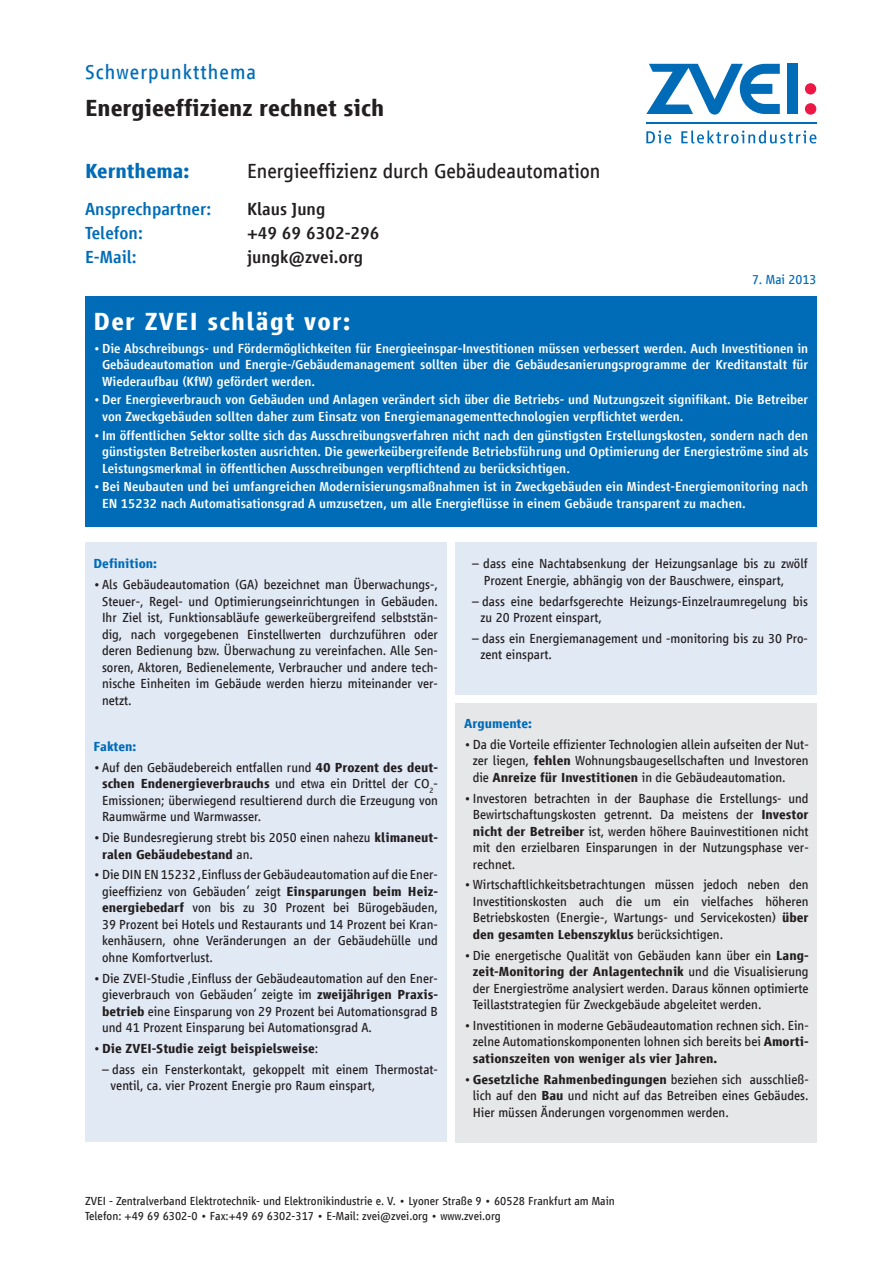
<style>
.page{position:relative;width:893px;height:1263px;background:#fff}
.page>*{position:absolute;margin:0;border:0;box-sizing:border-box;transform-origin:0 0}
.t1{font:700 25.5px "Vialog LT Com";letter-spacing:.05em;color:#fff}
.t2{font:700 24px "Vialog LT Com";color:#231f20}
.t3{font:21px "Vialog LT Com";color:#231f20}
.t4{font:21px "Vialog LT Com";letter-spacing:.05em;color:#006cb7}
.t5{font:700 21px "Vialog LT Com";color:#006cb7}
.t6{font:500 18px "Vialog LT Com";color:#231f20}
.t7{font:500 18px "Vialog LT Com";color:#006cb7}
.t8{font:13.5px/16.5px "Vialog LT Com";color:#231f20;text-align:justify}
.t9{font:500 13.5px/16.5px "Vialog LT Com";color:#fff;text-align:justify}
.t10{font:700 13.5px "Vialog LT Com";color:#231f20}
.t11{font:700 13.5px "Vialog LT Com";color:#006cb7}
.t12{font:13.5px "Vialog LT Com";color:#006cb7}
.t13{font:12px/15px "Vialog LT Com";color:#231f20}
.s1{font-weight:400}
.s2{font-weight:700}
</style>
<div class="page">
<svg style="left:646px;top:64px;width:134px;height:51px"></svg>
<div style="left:787px;top:64px;width:10px;height:50px;background:#006cb7"></div>
<div style="left:805px;top:83px;width:11px;height:12px;background:#ed1845;border-radius:50%"></div>
<div style="left:805px;top:103px;width:11px;height:12px;background:#ed1845;border-radius:50%"></div>
<hr style="left:646px;top:122px;width:170px;height:1px;background:#006cb7">
<svg style="left:646px;top:131px;width:25px;height:12px"></svg>
<svg style="left:681px;top:130px;width:135px;height:13px"></svg>
<div style="left:85px;top:542px;width:361px;height:600px;background:#e1e9f5"></div>
<div style="left:456px;top:702px;width:361px;height:441px;background:#e6e7e9"></div>
<div style="left:85px;top:296px;width:732px;height:230px;background:#006cb7"></div>
<div style="left:455px;top:542px;width:361px;height:153px;background:#e1e9f5"></div>
<h3 class="t4" style="left:85px;top:60px;width:173px">Schwerpunktthema</h3>
<h2 class="t2" style="left:85px;top:95px;width:301px">Energieeffizienz rechnet sich</h2>
<h3 class="t5" style="left:85px;top:159px;width:106px">Kernthema:</h3>
<h3 class="t3" style="left:247px;top:159px;width:355px">Energieeffizienz durch Gebäudeautomation</h3>
<h3 class="t7" style="left:85px;top:199px;width:128px">Ansprechpartner:</h3>
<h3 class="t6" style="left:247px;top:199px;width:80px">Klaus Jung</h3>
<h3 class="t7" style="left:85px;top:223px;width:59px">Telefon:</h3>
<h3 class="t6" style="left:247px;top:223px;width:134px">+49 69 6302-296</h3>
<h3 class="t7" style="left:85px;top:247px;width:53px">E-Mail:</h3>
<h3 class="t6" style="left:247px;top:247px;width:118px">jungk@zvei.org</h3>
<p class="t12" style="left:752px;top:272px;width:66px">7. Mai 2013</p>
<h1 class="t1" style="left:94px;top:307px;width:258px">Der ZVEI schlägt vor:</h1>
<p class="t9" style="left:102px;top:340px;width:708px;text-indent:-9px"><span class="s1">•</span>Die Abschreibungs- und Fördermöglichkeiten für Energieeinspar-Investitionen müssen verbessert werden. Auch Investitionen in Gebäudeautomation und Energie-/Gebäudemanagement sollten über die Gebäudesanierungsprogramme der Kreditanstalt für Wiederaufbau (KfW) gefördert werden.</p>
<p class="t9" style="left:102px;top:392px;width:708px;text-indent:-9px"><span class="s1">•</span>Der Energieverbrauch von Gebäuden und Anlagen verändert sich über die Betriebs- und Nutzungszeit signifikant. Die Betreiber von Zweckgebäuden sollten daher zum Einsatz von Energiemanagementtechnologien verpflichtet werden.</p>
<p class="t9" style="left:102px;top:427px;width:708px;text-indent:-9px"><span class="s1">•</span>Im öffentlichen Sektor sollte sich das Ausschreibungsverfahren nicht nach den günstigsten Erstellungskosten, sondern nach den günstigsten Betreiberkosten ausrichten. Die gewerkeübergreifende Betriebsführung und Optimierung der Energieströme sind als Leistungsmerkmal in öffentlichen Ausschreibungen verpflichtend zu berücksichtigen.</p>
<p class="t9" style="left:102px;top:478px;width:708px;text-indent:-9px"><span class="s1">•</span>Bei Neubauten und bei umfangreichen Modernisierungsmaßnahmen ist in Zweckgebäuden ein Mindest-Energiemonitoring nach<br>EN 15232 nach Automatisationsgrad A umzusetzen, um alle Energieflüsse in einem Gebäude transparent zu machen.</p>
<p class="t11" style="left:94px;top:556px;width:65px">Definition:</p>
<p class="t8" style="left:102px;top:576px;width:337px;text-indent:-9px">•Als Gebäudeautomation (GA) bezeichnet man Überwachungs-, Steuer-, Regel- und Optimierungseinrichtungen in Gebäuden.<br>Ihr Ziel ist, Funktionsabläufe gewerkeübergreifend selbststän&shy;dig, nach vorgegebenen Einstellwerten durchzuführen oder deren Bedienung bzw. Überwachung zu vereinfachen. Alle Sen&shy;soren, Aktoren, Bedienelemente, Verbraucher und andere tech&shy;nische Einheiten im Gebäude werden hierzu miteinander ver&shy;netzt.</p>
<p class="t11" style="left:94px;top:739px;width:44px">Fakten:</p>
<p class="t8" style="left:102px;top:759px;width:337px;text-indent:-9px">•Auf den Gebäudebereich entfallen rund <span class="s2">40 Prozent des deut&shy;schen Endenergieverbrauchs</span> und etwa ein Drittel der CO<sub>2</sub>- Emissionen; überwiegend resultierend durch die Erzeugung von Raumwärme und Warmwasser.</p>
<p class="t8" style="left:102px;top:829px;width:337px;text-indent:-9px">•Die Bundesregierung strebt bis 2050 einen nahezu <span class="s2">klimaneut&shy;ralen Gebäudebestand</span> an.</p>
<p class="t8" style="left:102px;top:867px;width:337px;text-indent:-9px">•Die DIN EN 15232 ‚Einfluss der Gebäudeautomation auf die Ener&shy;gieeffizienz von Gebäuden‘ zeigt <span class="s2">Einsparungen beim Heiz&shy;energiebedarf</span> von bis zu 30 Prozent bei Bürogebäuden, 39 Prozent bei Hotels und Restaurants und 14 Prozent bei Kran&shy;kenhäusern, ohne Veränderungen an der Gebäudehülle und ohne Komfortverlust.</p>
<p class="t8" style="left:102px;top:970px;width:337px;text-indent:-9px">•Die ZVEI-Studie ‚Einfluss der Gebäudeautomation auf den Ener&shy;gieverbrauch von Gebäuden‘ zeigte im <span class="s2">zweijährigen Praxis&shy;betrieb</span> eine Einsparung von 29 Prozent bei Automationsgrad B und 41 Prozent Einsparung bei Automationsgrad A.</p>
<p class="t10" style="left:94px;top:1041px;width:226px"><span class="s1">•</span>Die ZVEI-Studie zeigt beispielsweise<span class="s1">:</span></p>
<p class="t8" style="left:111px;top:1061px;width:329px;text-indent:-9px">– dass ein Fensterkontakt, gekoppelt mit einem Thermostat&shy;ventil, ca. vier Prozent Energie pro Raum einspart,</p>
<p class="t8" style="left:484px;top:556px;width:326px;text-indent:-12px">– dass eine Nachtabsenkung der Heizungsanlage bis zu zwölf<br>Prozent Energie, abhängig von der Bauschwere, einspart,</p>
<p class="t8" style="left:480px;top:593px;width:329px;text-indent:-9px">– dass eine bedarfsgerechte Heizungs-Einzelraumregelung bis zu 20 Prozent einspart,</p>
<p class="t8" style="left:480px;top:630px;width:329px;text-indent:-9px">– dass ein Energiemanagement und -monitoring bis zu 30 Pro&shy;zent einspart.</p>
<p class="t11" style="left:464px;top:716px;width:69px">Argumente:</p>
<p class="t8" style="left:473px;top:736px;width:337px;text-indent:-9px">•Da die Vorteile effizienter Technologien allein aufseiten der Nut&shy;zer liegen, <span class="s2">fehlen</span> Wohnungsbaugesellschaften und Investoren die <span class="s2">Anreize für Investitionen</span> in die Gebäudeautomation.</p>
<p class="t8" style="left:473px;top:790px;width:337px;text-indent:-9px">•Investoren betrachten in der Bauphase die Erstellungs- und Bewirtschaftungskosten getrennt. Da meistens der <span class="s2">Investor nicht der Betreiber</span> ist, werden höhere Bauinvestitionen nicht mit den erzielbaren Einsparungen in der Nutzungsphase ver&shy;rechnet.</p>
<p class="t8" style="left:473px;top:877px;width:337px;text-indent:-9px">•Wirtschaftlichkeitsbetrachtungen müssen jedoch neben den Investitionskosten auch die um ein vielfaches höheren Betriebskosten (Energie-, Wartungs- und Servicekosten) <span class="s2">über den gesamten Lebenszyklus</span> berücksichtigen.</p>
<p class="t8" style="left:473px;top:947px;width:337px;text-indent:-9px">•Die energetische Qualität von Gebäuden kann über ein <span class="s2">Lang&shy;zeit-Monitoring der Anlagentechnik</span> und die Visualisierung der Energieströme analysiert werden. Daraus können optimierte Teillaststrategien für Zweckgebäude abgeleitet werden.</p>
<p class="t8" style="left:473px;top:1017px;width:337px;text-indent:-9px">•Investitionen in moderne Gebäudeautomation rechnen sich. Ein&shy;zelne Automationskomponenten lohnen sich bereits bei <span class="s2">Amorti&shy;sationszeiten von weniger als vier Jahren.</span></p>
<p class="t8" style="left:473px;top:1071px;width:337px;text-indent:-9px">•<span class="s2">Gesetzliche Rahmenbedingungen</span> beziehen sich ausschließ&shy;lich auf den <span class="s2">Bau</span> und nicht auf das Betreiben eines Gebäudes.<br>Hier müssen Änderungen vorgenommen werden.</p>
<p class="t13" style="left:85px;top:1193px;width:531px">ZVEI - Zentralverband Elektrotechnik- und Elektronikindustrie e. V. • Lyoner Straße 9 • 60528 Frankfurt am Main<br>Telefon: +49 69 6302-0 • Fax:+49 69 6302-317 • E-Mail: zvei@zvei.org • www.zvei.org</p>
</div>
